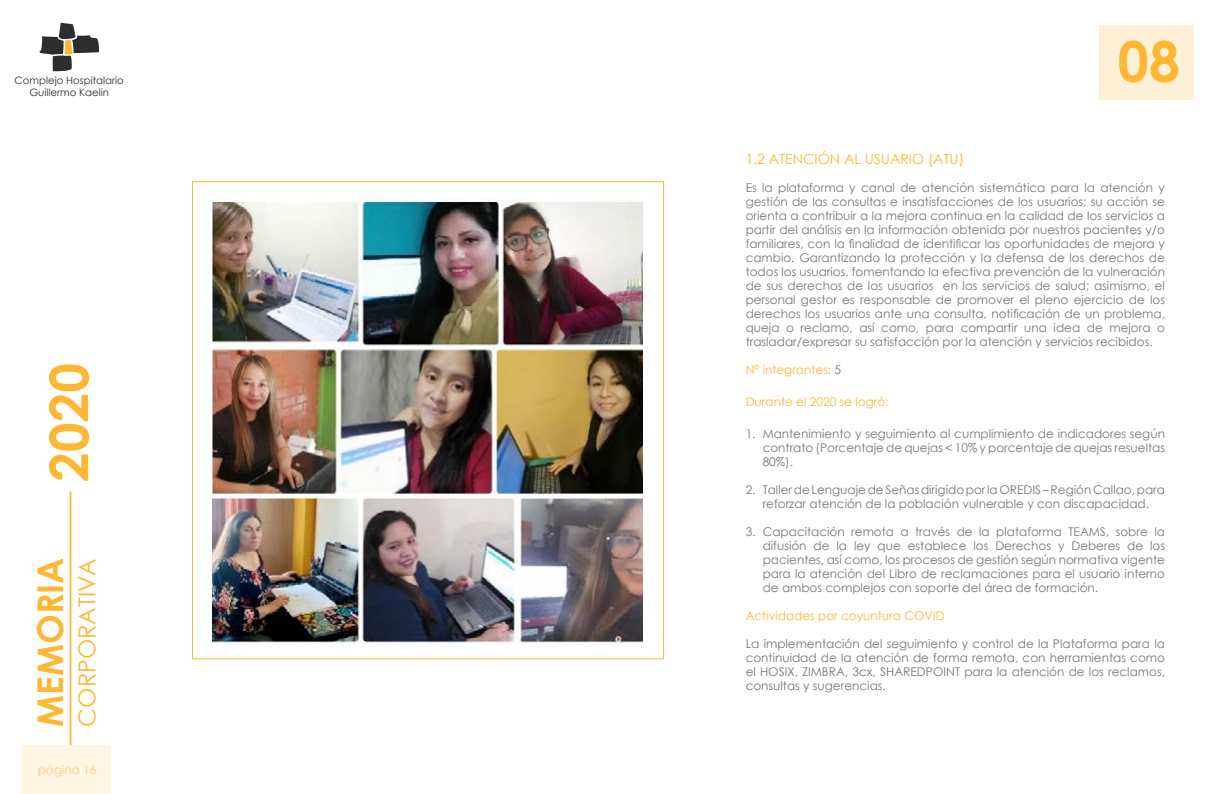
<style>
.page{position:relative;width:1219px;height:794px;background:#fff}
.page>*{position:absolute;margin:0;border:0;box-sizing:border-box;transform-origin:0 0}
.t1{font:700 55.6px "Century Gothic";color:#fdb733}
.t2{font:700 53.1px "Century Gothic";color:#fdb733}
.t3{font:700 35.5px "Century Gothic";color:#fdb733}
.t4{font:23.4px "Century Gothic";color:#fdb733}
.t5{font:14px "Century Gothic";color:#fdb733}
.t6{font:12px/14px "Century Gothic";color:#757679;text-align:justify}
.t7{font:12px "Century Gothic";color:#fdb733}
.t8{font:10.2px "Century Gothic";color:#2c2d2d}
.s1{color:#757679}
</style>
<div class="page">
<svg style="left:39px;top:23px;width:60px;height:49px"></svg>
<div style="left:1099px;top:25px;width:95px;height:74px;background:#fef0d7"></div>
<div style="left:21px;top:745px;width:90px;height:48px;background:#fef5e3"></div>
<hr style="left:70px;top:491px;width:1px;height:254px;background:#fdb733">
<img style="left:212px;top:195px;width:431px;height:449px">
<p class="t8" style="left:15px;top:73px;width:111px">Complejo Hospitalario</p>
<p class="t8" style="left:29px;top:85px;width:81px">Guillermo Kaelin</p>
<h2 class="t2" style="left:28px;top:482px;width:120px;rotate:-90deg">2020</h2>
<h3 class="t3" style="left:23px;top:726px;width:171px;rotate:-90deg">MEMORIA</h3>
<h3 class="t4" style="left:71px;top:726px;width:170px;rotate:-90deg">CORPORATIVA</h3>
<p class="t7" style="left:38px;top:761px;width:60px">página 16</p>
<h1 class="t1" style="left:1118px;top:19px;width:64px">08</h1>
<p class="t5" style="left:746px;top:149px;width:220px">1.2 ATENCIÓN AL USUARIO (ATU)</p>
<p class="t6" style="left:746px;top:180px;width:421px">Es la plataforma y canal de atención sistemática para la atención y gestión de las consultas e insatisfacciones de los usuarios; su acción se orienta a contribuir a la mejora continua en la calidad de los servicios a partir del análisis en la información obtenida por nuestros pacientes y/o familiares, con la finalidad de identificar las oportunidades de mejora y cambio. Garantizando la protección y la defensa de los derechos de todos los usuarios, fomentando la efectiva prevención de la vulneración de sus derechos de los usuarios en los servicios de salud; asimismo, el personal gestor es responsable de promover el pleno ejercicio de los derechos los usuarios ante una consulta, notificación de un problema, queja o reclamo, así como, para compartir una idea de mejora o trasladar/expresar su satisfacción por la atención y servicios recibidos.</p>
<p class="t7" style="left:746px;top:361px;width:97px">N° integrantes: <span class="s1">5</span></p>
<p class="t7" style="left:746px;top:393px;width:144px">Durante el 2020 se logró:</p>
<p class="t6" style="left:763px;top:426px;width:404px;text-indent:-17px">1. Mantenimiento y seguimiento al cumplimiento de indicadores según contrato (Porcentaje de quejas &lt; 10% y porcentaje de quejas resueltas 80%).</p>
<p class="t6" style="left:746px;top:482px;width:421px;text-align:center">2. Taller de Lenguaje de Señas dirigido por la OREDIS – Región Callao, para reforzar atención de la población vulnerable y con discapacidad.</p>
<p class="t6" style="left:763px;top:524px;width:404px;text-indent:-17px">3. Capacitación remota a través de la plataforma TEAMS, sobre la difusión de la ley que establece los Derechos y Deberes de los pacientes, así como, los procesos de gestión según normativa vigente para la atención del Libro de reclamaciones para el usuario interno de ambos complejos con soporte del área de formación.</p>
<p class="t7" style="left:746px;top:607px;width:200px">Actividades por coyuntura COVID</p>
<p class="t6" style="left:746px;top:636px;width:421px">La implementación del seguimiento y control de la Plataforma para la continuidad de la atención de forma remota, con herramientas como el HOSIX, ZIMBRA, 3cx, SHAREDPOINT para la atención de los reclamos, consultas y sugerencias.</p>
</div>
